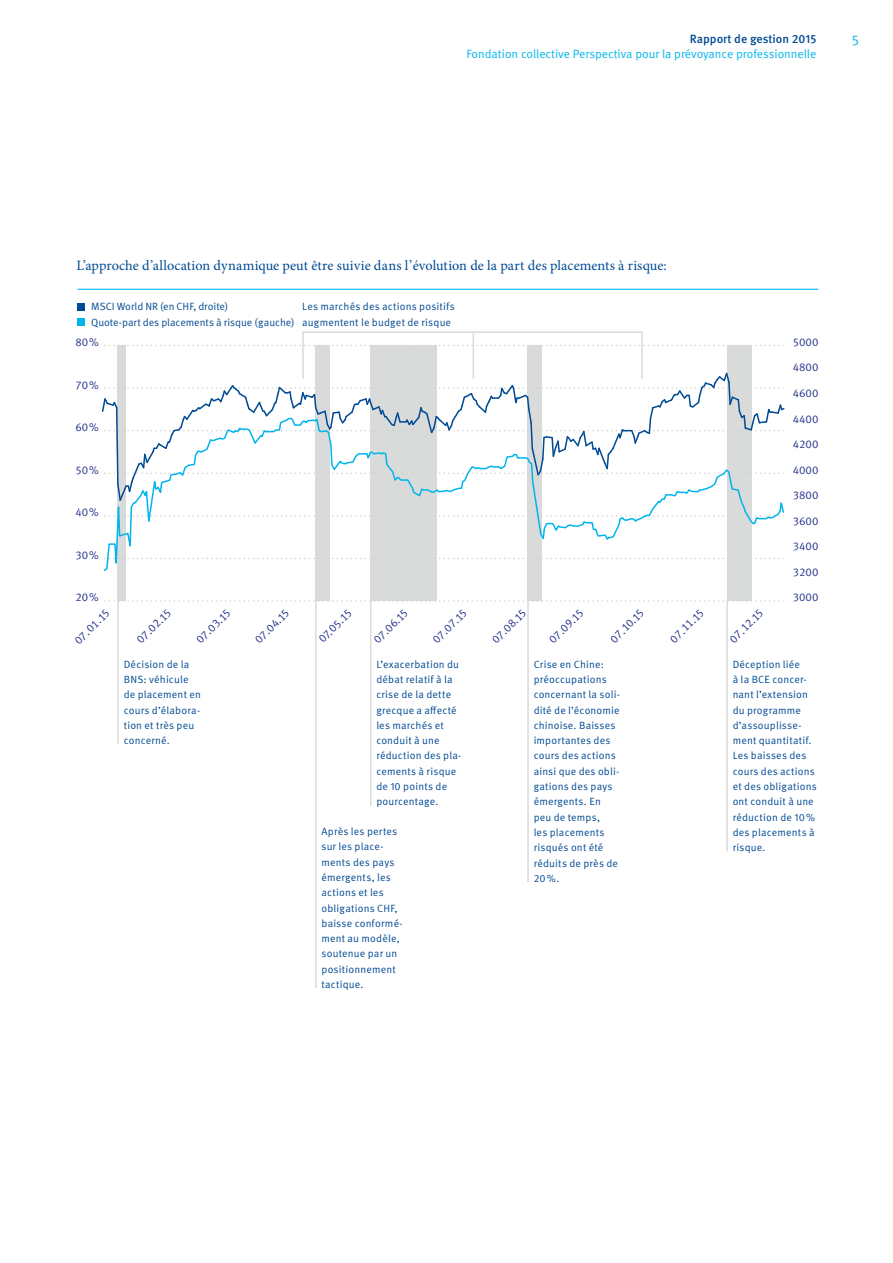
<style>
.page{position:relative;width:893px;height:1263px;background:#fff}
.page>*{position:absolute;margin:0;border:0;box-sizing:border-box;transform-origin:0 0}
.t1{font:14.25px "Minion Pro";letter-spacing:.005em;color:#004a93}
.t2{font:14.25px "Meta Pro Norm";color:#00b6ed}
.t3{font:12px "Meta Pro Norm";color:#00b6ed}
.t4{font:500 12px "Meta Pro";color:#004a93}
.t5{font:11.25px "Meta Pro Norm";color:#24318a}
.t6{font:10.5px/15.3px "Meta Pro Norm";letter-spacing:.015em;color:#004a93}
</style>
<div class="page">
<hr style="left:117px;top:600px;width:2px;height:144px;background:#dadada">
<hr style="left:315px;top:600px;width:2px;height:388px;background:#dadada">
<hr style="left:370px;top:600px;width:1px;height:206px;background:#dadada">
<hr style="left:527px;top:600px;width:2px;height:282px;background:#dadada">
<hr style="left:726px;top:600px;width:2px;height:251px;background:#dadada">
<div style="left:117px;top:345px;width:9px;height:256px;background:#d9dada"></div>
<div style="left:315px;top:345px;width:15px;height:256px;background:#d9dada"></div>
<div style="left:370px;top:345px;width:67px;height:256px;background:#d9dada"></div>
<div style="left:527px;top:345px;width:15px;height:256px;background:#d9dada"></div>
<div style="left:727px;top:345px;width:24px;height:256px;background:#d9dada"></div>
<div style="left:78px;top:303px;width:7px;height:8px;background:#004993"></div>
<div style="left:78px;top:318px;width:7px;height:8px;background:#00b5ed"></div>
<hr style="left:78px;top:289px;width:740px;height:1px;background:#00b5ed">
<svg style="left:105px;top:345px;width:679px;height:1px"></svg>
<svg style="left:105px;top:600px;width:679px;height:2px"></svg>
<svg style="left:102px;top:371px;width:683px;height:45px"></svg>
<svg style="left:103px;top:416px;width:682px;height:176px"></svg>
<hr style="left:302px;top:331px;width:341px;height:2px;background:#dadada">
<hr style="left:302px;top:332px;width:2px;height:47px;background:#dadada">
<hr style="left:473px;top:332px;width:1px;height:47px;background:#dadada">
<hr style="left:641px;top:332px;width:2px;height:47px;background:#dadada">
<p class="t4" style="left:690px;top:30px;width:128px">Rapport de gestion 2015</p>
<p class="t3" style="left:466px;top:45px;width:352px">Fondation collective Perspectiva pour la prévoyance professionnelle</p>
<h1 class="t2" style="left:852px;top:29px;width:8px">5</h1>
<h1 class="t1" style="left:77px;top:256px;width:592px">L’approche d’allocation dynamique peut être suivie dans l’évolution de la part des placements à risque:</h1>
<p class="t6" style="left:302px;top:298px;width:154px">Les marchés des actions positifs augmentent le budget de risque</p>
<p class="t6" style="left:91px;top:298px;width:205px">MSCI World NR (en CHF, droite)<br>Quote-part des placements à risque (gauche)</p>
<p class="t5" style="left:75px;top:334px;width:25px">80%</p>
<p class="t5" style="left:75px;top:376px;width:25px">70%</p>
<p class="t5" style="left:75px;top:419px;width:25px">60%</p>
<p class="t5" style="left:75px;top:461px;width:25px">50%</p>
<p class="t5" style="left:75px;top:504px;width:25px">40%</p>
<p class="t5" style="left:75px;top:546px;width:25px">30%</p>
<p class="t5" style="left:793px;top:334px;width:27px">5000</p>
<p class="t5" style="left:793px;top:359px;width:27px">4800</p>
<p class="t5" style="left:793px;top:385px;width:27px">4600</p>
<p class="t5" style="left:793px;top:410px;width:27px">4400</p>
<p class="t5" style="left:793px;top:436px;width:27px">4200</p>
<p class="t5" style="left:793px;top:461px;width:27px">4000</p>
<p class="t5" style="left:793px;top:487px;width:27px">3800</p>
<p class="t5" style="left:793px;top:512px;width:27px">3600</p>
<p class="t5" style="left:793px;top:538px;width:27px">3400</p>
<p class="t5" style="left:793px;top:563px;width:27px">3200</p>
<p class="t5" style="left:75px;top:589px;width:25px">20%</p>
<p class="t5" style="left:793px;top:589px;width:27px">3000</p>
<p class="t5" style="left:70px;top:636px;width:46px;rotate:-45deg">07.01.15</p>
<p class="t5" style="left:133px;top:635px;width:45px;rotate:-45deg">07.02.15</p>
<p class="t5" style="left:192px;top:635px;width:45px;rotate:-45deg">07.03.15</p>
<p class="t5" style="left:251px;top:635px;width:45px;rotate:-45deg">07.04.15</p>
<p class="t5" style="left:314px;top:634px;width:43px;rotate:-45deg">07.05.15</p>
<p class="t5" style="left:369px;top:635px;width:45px;rotate:-45deg">07.06.15</p>
<p class="t5" style="left:428px;top:635px;width:45px;rotate:-45deg">07.07.15</p>
<p class="t5" style="left:488px;top:635px;width:45px;rotate:-45deg">07.08.15</p>
<p class="t5" style="left:545px;top:635px;width:45px;rotate:-45deg">07.09.15</p>
<p class="t5" style="left:606px;top:635px;width:44px;rotate:-45deg">07.10.15</p>
<p class="t5" style="left:666px;top:635px;width:44px;rotate:-45deg">07.11.15</p>
<p class="t5" style="left:725px;top:635px;width:44px;rotate:-45deg">07.12.15</p>
<p class="t6" style="left:124px;top:656px;width:79px">Décision de la<br>BNS: véhicule de placement en cours d’élabora&shy;tion et très peu concerné.</p>
<p class="t6" style="left:376px;top:656px;width:87px">L’exacerbation du débat relatif à la crise de la dette grecque a affecté les marchés et conduit à une réduction des pla&shy;cements à risque de 10 points de pourcentage.</p>
<p class="t6" style="left:534px;top:656px;width:88px">Crise en Chine: préoccupations concernant la soli&shy;dité de l’économie chinoise. Baisses importantes des cours des actions ainsi que des obli&shy;gations des pays émergents. En peu de temps,<br>les placements risqués ont été réduits de près de<br>20%.</p>
<p class="t6" style="left:733px;top:656px;width:86px">Déception liée<br>à la BCE concer&shy;nant l’extension du programme d’assouplisse&shy;ment quantitatif.<br>Les baisses des cours des actions et des obligations ont conduit à une réduction de 10% des placements à risque.</p>
<p class="t6" style="left:321px;top:823px;width:83px">Après les pertes sur les place&shy;ments des pays émergents, les actions et les obligations CHF, baisse conformé&shy;ment au modèle, soutenue par un positionnement tactique.</p>
</div>
